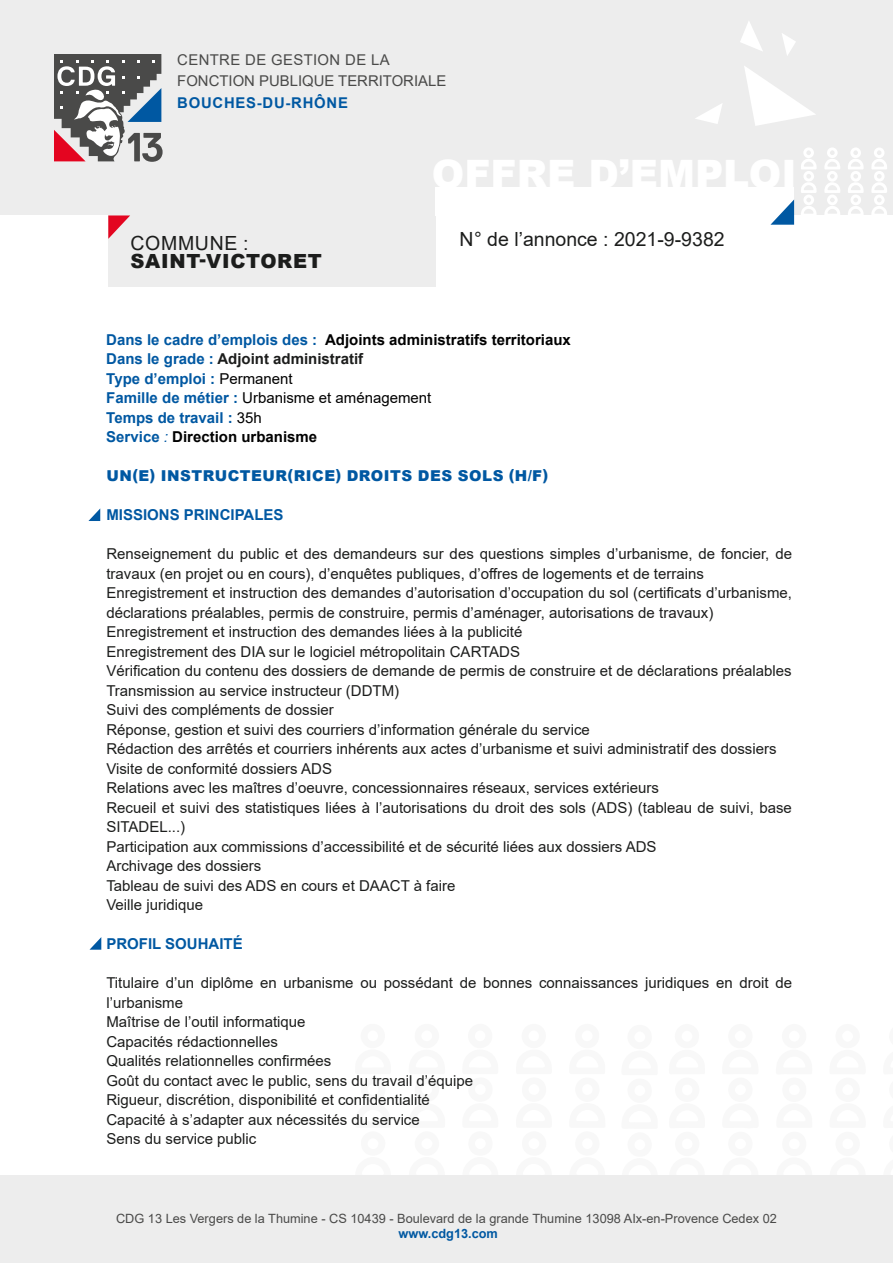
<style>
.page{position:relative;width:893px;height:1263px;background:#fff}
.page>*{position:absolute;margin:0;border:0;box-sizing:border-box;transform-origin:0 0}
.t1{font:19.5px "Arial";color:#1c1d1c}
.t2{font:900 19.5px "Arial";letter-spacing:.035em;color:#1c1d1c}
.t3{font:19.5px "Arial";letter-spacing:.035em;color:#1c1d1c}
.t4{font:15px/19.5px "Arial";color:#1c1d1c}
.t5{font:700 15px/19.5px "Arial";color:#0058a2}
.t6{font:900 15px "Arial";letter-spacing:.035em;color:#0058a2}
.t7{font:14.85px/21.5px "Arial";color:#4a4a49}
.t8{font:700 14.85px "Arial";letter-spacing:.05em;color:#0058a2}
.t9{font:12.75px "Arial";color:#4a4a49}
.t10{font:700 12.75px "Arial";color:#0058a2}
.s1{color:#000}
.s2{color:#1c1d1c}
.s3{font-weight:400;color:#000}
.s4{font-weight:400;font-style:italic}
</style>
<div class="page">
<div style="left:0;top:0;width:893px;height:215px;background:#ededed"></div>
<div style="left:108px;top:207px;width:327px;height:79px;background:#ededed"></div>
<div style="left:0;top:1175px;width:893px;height:88px;background:#ededed"></div>
<div style="left:435px;top:187px;width:358px;height:28px;background:#fff"></div>
<svg style="left:740px;top:21px;width:23px;height:30px"></svg>
<svg style="left:770px;top:199px;width:24px;height:26px"></svg>
<svg style="left:88px;top:508px;width:12px;height:13px"></svg>
<svg style="left:90px;top:937px;width:11px;height:13px"></svg>
<svg style="left:744px;top:66px;width:71px;height:60px"></svg>
<svg style="left:695px;top:104px;width:27px;height:20px"></svg>
<svg style="left:782px;top:33px;width:14px;height:22px"></svg>
<svg style="left:54px;top:54px;width:109px;height:108px"></svg>
<svg style="left:824px;top:148px;width:16px;height:67px"></svg>
<svg style="left:801px;top:148px;width:16px;height:67px"></svg>
<svg style="left:848px;top:148px;width:16px;height:67px"></svg>
<svg style="left:871px;top:148px;width:16px;height:67px"></svg>
<svg style="left:108px;top:215px;width:22px;height:24px"></svg>
<p class="t7" style="left:177px;top:49px;width:270px">CENTRE DE GESTION DE LA<br>FONCTION PUBLIQUE TERRITORIALE</p>
<p class="t8" style="left:177px;top:92px;width:172px">BOUCHES-DU-RHÔNE</p>
<h1 class="t3" style="left:131px;top:229px;width:120px">COMMUNE :</h1>
<h1 class="t2" style="left:131px;top:246px;width:193px">SAINT-VICTORET</h1>
<h1 class="t1" style="left:460px;top:226px;width:267px">N° de l’annonce : 2021-9-9382</h1>
<p class="t5" style="left:106px;top:330px;width:466px">Dans le cadre d’emplois des : <span class="s1">Adjoints administratifs territoriaux </span>Dans le grade : <span class="s2">Adjoint administratif<br></span>Type d’emploi : <span class="s3">Permanent<br></span>Famille de métier : <span class="s3">Urbanisme et aménagement<br></span>Temps de travail : <span class="s3">35h<br></span>Service <span class="s4">:</span> <span class="s1">Direction urbanisme</span></p>
<p class="t6" style="left:107px;top:465px;width:443px">UN(E) INSTRUCTEUR(RICE) DROITS DES SOLS (H/F)</p>
<p class="t5" style="left:106px;top:505px;width:179px">MISSIONS PRINCIPALES</p>
<p class="t4" style="left:106px;top:544px;width:687px">Renseignement du public et des demandeurs sur des questions simples d’urbanisme, de foncier, de travaux (en projet ou en cours), d’enquêtes publiques, d’offres de logements et de terrains Enregistrement et instruction des demandes d’autorisation d’occupation du sol (certificats d’urbanisme, déclarations préalables, permis de construire, permis d’aménager, autorisations de travaux)<br>Enregistrement et instruction des demandes liées à la publicité<br>Enregistrement des DIA sur le logiciel métropolitain CARTADS<br>Vérification du contenu des dossiers de demande de permis de construire et de déclarations préalables Transmission au service instructeur (DDTM)<br>Suivi des compléments de dossier<br>Réponse, gestion et suivi des courriers d’information générale du service<br>Rédaction des arrêtés et courriers inhérents aux actes d’urbanisme et suivi administratif des dossiers Visite de conformité dossiers ADS<br>Relations avec les maîtres d’oeuvre, concessionnaires réseaux, services extérieurs<br>Recueil et suivi des statistiques liées à l’autorisations du droit des sols (ADS) (tableau de suivi, base SITADEL...)<br>Participation aux commissions d’accessibilité et de sécurité liées aux dossiers ADS<br>Archivage des dossiers<br>Tableau de suivi des ADS en cours et DAACT à faire<br>Veille juridique</p>
<p class="t5" style="left:106px;top:934px;width:138px">PROFIL SOUHAITÉ</p>
<p class="t4" style="left:106px;top:973px;width:687px">Titulaire d’un diplôme en urbanisme ou possédant de bonnes connaissances juridiques en droit de l’urbanisme<br>Maîtrise de l’outil informatique<br>Capacités rédactionnelles<br>Qualités relationnelles confirmées<br>Goût du contact avec le public, sens du travail d’équipe<br>Rigueur, discrétion, disponibilité et confidentialité<br>Capacité à s’adapter aux nécessités du service<br>Sens du service public</p>
<p class="t9" style="left:116px;top:1209px;width:662px">CDG 13 Les Vergers de la Thumine - CS 10439 - Boulevard de la grande Thumine 13098 AIx-en-Provence Cedex 02</p>
<p class="t10" style="left:399px;top:1224px;width:101px">www.cdg13.com</p>
</div>
